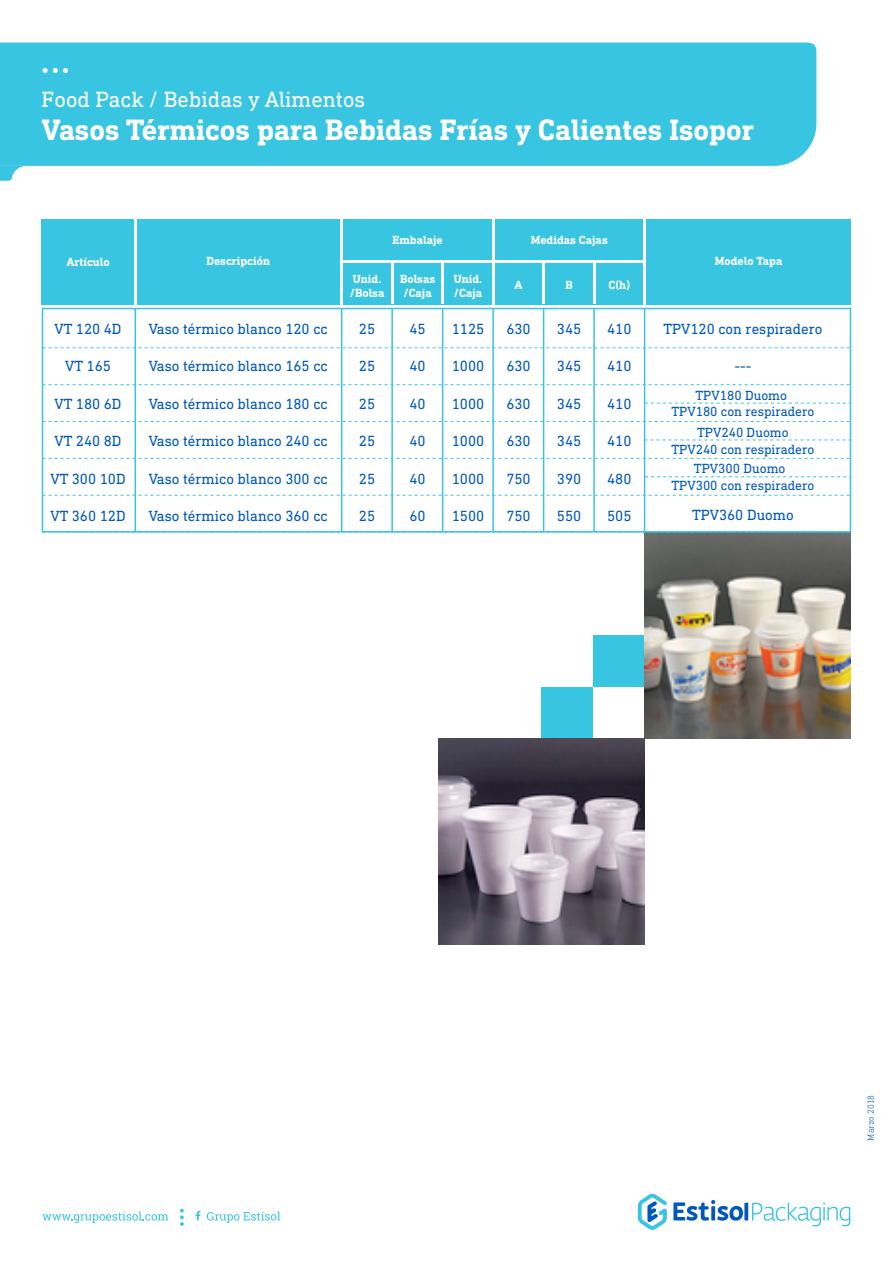
<style>
.page{position:relative;width:893px;height:1263px;background:#fff}
.page>*{position:absolute;margin:0;border:0;box-sizing:border-box;transform-origin:0 0}
.t1{font:700 30px "DIN Next Slab Pro";color:#fff}
.t2{font:22.5px "DIN Next Slab Pro";color:#fff}
.t3{font:15px "DIN Next Slab Pro";color:#0058bf}
.t4{font:13.5px/16.5px "DIN Next Slab Pro";color:#0058bf;text-align:center}
.t5{font:700 12px/14.4px "DIN Next Slab Pro";color:#fff}
.t6{font:300 9px "DIN Next Slab Pro";color:#0058bf}
</style>
<div class="page">
<div style="left:541px;top:687px;width:52px;height:51px;background:#38c5e2"></div>
<div style="left:593px;top:636px;width:51px;height:51px;background:#38c5e2"></div>
<img style="left:644px;top:533px;width:206px;height:205px">
<img style="left:439px;top:738px;width:205px;height:206px">
<svg style="left:43px;top:1211px;width:125px;height:12px"></svg>
<svg style="left:207px;top:1211px;width:73px;height:12px"></svg>
<svg style="left:195px;top:1211px;width:5px;height:9px"></svg>
<svg style="left:180px;top:1209px;width:4px;height:17px"></svg>
<svg style="left:638px;top:1194px;width:29px;height:36px"></svg>
<svg style="left:744px;top:1202px;width:4px;height:18px"></svg>
<svg style="left:673px;top:1200px;width:70px;height:21px"></svg>
<svg style="left:752px;top:1202px;width:99px;height:24px"></svg>
<div style="left:0;top:43px;width:816px;height:123px;background:#38c5e2"></div>
<svg style="left:43px;top:68px;width:25px;height:5px"></svg>
<svg style="left:0;top:166px;width:24px;height:15px"></svg>
<svg style="left:45px;top:347px;width:803px;height:1px"></svg>
<svg style="left:45px;top:384px;width:803px;height:1px"></svg>
<svg style="left:45px;top:421px;width:803px;height:1px"></svg>
<svg style="left:45px;top:458px;width:803px;height:1px"></svg>
<svg style="left:45px;top:495px;width:803px;height:1px"></svg>
<svg style="left:43px;top:532px;width:807px;height:1px"></svg>
<svg style="left:645px;top:403px;width:201px;height:1px"></svg>
<svg style="left:645px;top:440px;width:201px;height:1px"></svg>
<svg style="left:645px;top:476px;width:202px;height:1px"></svg>
<div style="left:42px;top:308px;width:809px;height:224px;border:2px solid #38c5e2"></div>
<hr style="left:850px;top:308px;width:1px;height:224px;background:#38c5e2">
<div style="left:42px;top:219px;width:809px;height:85px;background:#38c5e2"></div>
<hr style="left:391px;top:262px;width:2px;height:42px;background:#fff">
<hr style="left:442px;top:262px;width:2px;height:42px;background:#fff">
<hr style="left:543px;top:262px;width:2px;height:42px;background:#fff">
<hr style="left:593px;top:262px;width:2px;height:42px;background:#fff">
<hr style="left:341px;top:219px;width:2px;height:85px;background:#fff">
<hr style="left:341px;top:260px;width:304px;height:3px;background:#fff">
<hr style="left:492px;top:219px;width:2px;height:85px;background:#fff">
<hr style="left:643px;top:219px;width:3px;height:85px;background:#fff">
<hr style="left:134px;top:219px;width:2px;height:85px;background:#fff">
<hr style="left:135px;top:308px;width:1px;height:224px;background:#38c5e2">
<hr style="left:341px;top:308px;width:1px;height:224px;background:#38c5e2">
<hr style="left:391px;top:308px;width:2px;height:224px;background:#38c5e2">
<hr style="left:442px;top:308px;width:1px;height:224px;background:#38c5e2">
<hr style="left:492px;top:308px;width:2px;height:224px;background:#38c5e2">
<hr style="left:543px;top:308px;width:1px;height:224px;background:#38c5e2">
<hr style="left:593px;top:308px;width:2px;height:224px;background:#38c5e2">
<hr style="left:644px;top:308px;width:1px;height:224px;background:#38c5e2">
<h2 class="t2" style="left:42px;top:86px;width:325px">Food Pack / Bebidas y Alimentos</h2>
<h1 class="t1" style="left:42px;top:112px;width:714px">Vasos Térmicos para Bebidas Frías y Calientes Isopor</h1>
<p class="t5" style="left:66px;top:254px;width:45px">Artículo</p>
<p class="t3" style="left:55px;top:320px;width:69px">VT 120 4D</p>
<p class="t3" style="left:65px;top:357px;width:47px">VT 165</p>
<p class="t3" style="left:55px;top:395px;width:69px">VT 180 6D</p>
<p class="t3" style="left:55px;top:432px;width:69px">VT 240 8D</p>
<p class="t3" style="left:50px;top:470px;width:77px">VT 300 10D</p>
<p class="t3" style="left:50px;top:507px;width:77px">VT 360 12D</p>
<p class="t5" style="left:206px;top:254px;width:65px">Descripción</p>
<p class="t3" style="left:149px;top:320px;width:181px">Vaso térmico blanco 120 cc</p>
<p class="t3" style="left:149px;top:357px;width:181px">Vaso térmico blanco 165 cc</p>
<p class="t3" style="left:149px;top:395px;width:181px">Vaso térmico blanco 180 cc</p>
<p class="t3" style="left:149px;top:432px;width:181px">Vaso térmico blanco 240 cc</p>
<p class="t3" style="left:149px;top:470px;width:181px">Vaso térmico blanco 300 cc</p>
<p class="t3" style="left:149px;top:507px;width:181px">Vaso térmico blanco 360 cc</p>
<p class="t5" style="left:392px;top:232px;width:52px">Embalaje</p>
<p class="t5" style="left:531px;top:232px;width:79px">Medidas Cajas</p>
<p class="t5" style="left:350px;top:271px;width:36px">Unid. /Bolsa</p>
<p class="t5" style="left:400px;top:271px;width:37px">Bolsas /Caja</p>
<p class="t5" style="left:454px;top:271px;width:30px">Unid. /Caja</p>
<p class="t3" style="left:359px;top:320px;width:18px">25</p>
<p class="t3" style="left:359px;top:357px;width:18px">25</p>
<p class="t3" style="left:359px;top:395px;width:18px">25</p>
<p class="t3" style="left:359px;top:432px;width:18px">25</p>
<p class="t3" style="left:359px;top:470px;width:18px">25</p>
<p class="t3" style="left:359px;top:507px;width:18px">25</p>
<p class="t3" style="left:409px;top:320px;width:18px">45</p>
<p class="t3" style="left:409px;top:357px;width:18px">40</p>
<p class="t3" style="left:409px;top:395px;width:18px">40</p>
<p class="t3" style="left:409px;top:432px;width:18px">40</p>
<p class="t3" style="left:409px;top:470px;width:18px">40</p>
<p class="t3" style="left:409px;top:507px;width:18px">60</p>
<p class="t3" style="left:452px;top:320px;width:34px">1125</p>
<p class="t3" style="left:452px;top:357px;width:34px">1000</p>
<p class="t3" style="left:452px;top:395px;width:34px">1000</p>
<p class="t3" style="left:452px;top:432px;width:34px">1000</p>
<p class="t3" style="left:452px;top:470px;width:34px">1000</p>
<p class="t3" style="left:452px;top:507px;width:34px">1500</p>
<p class="t5" style="left:514px;top:277px;width:10px">A</p>
<p class="t5" style="left:565px;top:277px;width:9px">B</p>
<p class="t5" style="left:609px;top:277px;width:23px">C(h)</p>
<p class="t3" style="left:506px;top:320px;width:26px">630</p>
<p class="t3" style="left:506px;top:357px;width:26px">630</p>
<p class="t3" style="left:506px;top:395px;width:26px">630</p>
<p class="t3" style="left:506px;top:432px;width:26px">630</p>
<p class="t3" style="left:506px;top:470px;width:26px">750</p>
<p class="t3" style="left:506px;top:507px;width:26px">750</p>
<p class="t3" style="left:557px;top:320px;width:26px">345</p>
<p class="t3" style="left:557px;top:357px;width:26px">345</p>
<p class="t3" style="left:557px;top:395px;width:26px">345</p>
<p class="t3" style="left:557px;top:432px;width:26px">345</p>
<p class="t3" style="left:557px;top:470px;width:26px">390</p>
<p class="t3" style="left:557px;top:507px;width:26px">550</p>
<p class="t3" style="left:607px;top:320px;width:26px">410</p>
<p class="t3" style="left:607px;top:357px;width:26px">410</p>
<p class="t3" style="left:607px;top:395px;width:26px">410</p>
<p class="t3" style="left:607px;top:432px;width:26px">410</p>
<p class="t3" style="left:607px;top:470px;width:26px">480</p>
<p class="t3" style="left:607px;top:507px;width:26px">505</p>
<p class="t5" style="left:715px;top:254px;width:69px">Modelo Tapa</p>
<p class="t3" style="left:663px;top:320px;width:161px">TPV120 con respiradero</p>
<p class="t3" style="left:734px;top:357px;width:19px">---</p>
<p class="t4" style="left:671px;top:387px;width:145px">TPV180 Duomo<br>TPV180 con respiradero</p>
<p class="t4" style="left:671px;top:424px;width:145px">TPV240 Duomo<br>TPV240 con respiradero</p>
<p class="t4" style="left:671px;top:460px;width:145px">TPV300 Duomo<br>TPV300 con respiradero</p>
<p class="t3" style="left:692px;top:506px;width:103px">TPV360 Duomo</p>
<p class="t6" style="left:865px;top:1140px;width:47px;rotate:-90deg">Marzo 2018</p>
</div>
